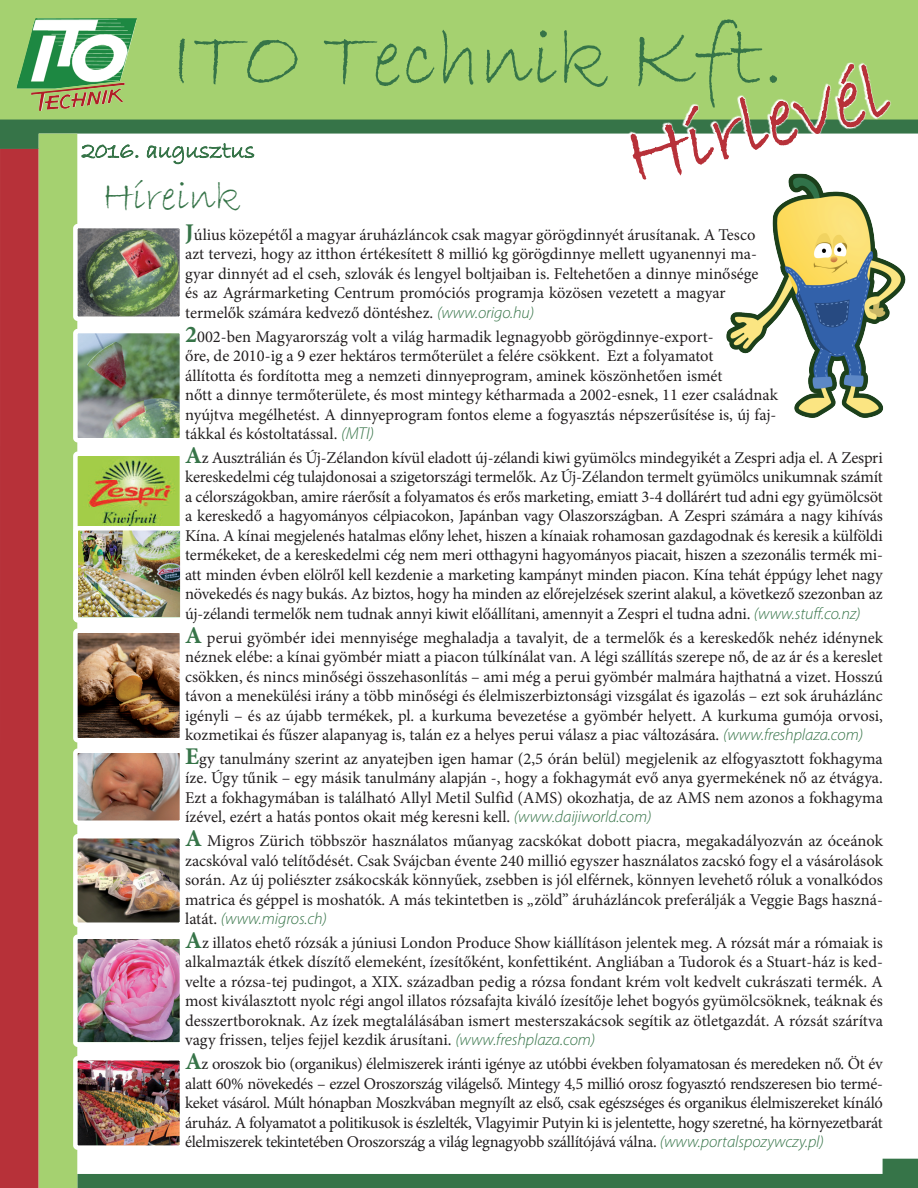
<style>
.page{position:relative;width:918px;height:1188px;background:#fff}
.page>*{position:absolute;margin:0;border:0;box-sizing:border-box;transform-origin:0 0}
.t1{font:84px "Bradley Hand Hacked";color:#367448}
.t2{font:84px "Bradley Hand Hacked";color:#b73139}
.t3{font:42px "Bradley Hand Hacked";color:#367448}
.t4{font:16.5px/19.5px "Minion Pro";letter-spacing:-.005em;color:#231f20;text-align:justify}
.t5{font:italic 300 16.5px "Myriad Pro";letter-spacing:-.005em;color:#367448}
.s1{font-size:90px}
.s2{font-weight:700;font-size:24px;color:#367448}
.s3{font-family:"Myriad Pro";font-weight:300;font-style:italic;color:#367448}
.s4{font-family:"Myriad Pro";font-weight:300;font-style:italic;font-size:17.25px;color:#367448}
.s5{font-family:"Minion Pro";font-weight:400;font-style:normal;color:#231f20}
</style>
<div class="page">
<div style="left:0;top:0;width:918px;height:120px;background:#a5d170"></div>
<svg style="left:77px;top:1159px;width:841px;height:29px"></svg>
<div style="left:0;top:148px;width:39px;height:1040px;background:#b73139"></div>
<img style="left:23px;top:18px;width:114px;height:45px">
<div style="left:39px;top:134px;width:38px;height:1054px;background:#a5d170"></div>
<svg style="left:726px;top:62px;width:180px;height:356px"></svg>
<svg style="left:0;top:63px;width:918px;height:117px"></svg>
<img style="left:78px;top:633px;width:101px;height:104px">
<div style="left:73px;top:628px;width:111px;height:114px;border:4px solid #fff;border-radius:2px"></div>
<img style="left:78px;top:839px;width:101px;height:83px">
<div style="left:73px;top:834px;width:111px;height:93px;border:4px solid #fff;border-radius:2px"></div>
<img style="left:78px;top:939px;width:101px;height:103px">
<div style="left:73px;top:934px;width:111px;height:113px;border:4px solid #fff;border-radius:2px"></div>
<img style="left:78px;top:1061px;width:101px;height:84px">
<div style="left:73px;top:1056px;width:111px;height:94px;border:4px solid #fff;border-radius:2px"></div>
<img style="left:78px;top:753px;width:101px;height:67px">
<div style="left:73px;top:748px;width:111px;height:77px;border:4px solid #fff;border-radius:2px"></div>
<img style="left:78px;top:229px;width:101px;height:87px">
<div style="left:73px;top:224px;width:111px;height:97px;border:4px solid #fff;border-radius:2px"></div>
<img style="left:78px;top:334px;width:101px;height:103px">
<div style="left:73px;top:329px;width:111px;height:113px;border:4px solid #fff;border-radius:2px"></div>
<img style="left:78px;top:456px;width:101px;height:70px">
<div style="left:73px;top:451px;width:111px;height:171px;border:4px solid #fff;border-radius:2px"></div>
<img style="left:79px;top:531px;width:101px;height:86px">
<div style="left:74px;top:526px;width:111px;height:96px;border:4px solid #fff;border-radius:2px"></div>
<h1 class="t1" style="left:171px;top:5px;width:616px">ITO Technik <span class="s1">Kft.</span></h1>
<h1 class="t2" style="left:613px;top:107px;width:271px;rotate:-15deg">Hírlevél</h1>
<h2 class="t3" style="left:102px;top:169px;width:140px">Híreink</h2>
<p class="t4" style="left:185px;top:225px;width:575px;text-align:left"><span class="s2">J</span>úlius közepétől a magyar áruházláncok csak magyar görögdinnyét árusítanak. A Tesco azt tervezi, hogy az itthon értékesített 8 millió kg görögdinnye mellett ugyanennyi ma&shy;gyar dinnyét ad el cseh, szlovák és lengyel boltjaiban is. Feltehetően a dinnye minősége és az Agrármarketing Centrum promóciós programja közösen vezetett a magyar termelők számára kedvező döntéshez. <span class="s3">(www.origo.hu)</span></p>
<p class="t4" style="left:185px;top:327px;width:594px;text-align:left"><span class="s2">2</span>002-ben Magyarország volt a világ harmadik legnagyobb görögdinnye-export-<br>őre, de 2010-ig a 9 ezer hektáros termőterület a felére csökkent. Ezt a folyamatot<br>állította és fordította meg a nemzeti dinnyeprogram, aminek köszönhetően ismét<br>nőtt a dinnye termőterülete, és most mintegy kétharmada a 2002-esnek, 11 ezer családnak nyújtva megélhetést. A dinnyeprogram fontos eleme a fogyasztás népszerűsítése is, új faj&shy;tákkal és kóstoltatással. <span class="s4">(MTI)</span></p>
<p class="t4" style="left:185px;top:448px;width:699px"><span class="s2">A</span>z Ausztrálián és Új-Zélandon kívül eladott új-zélandi kiwi gyümölcs mindegyikét a Zespri adja el. A Zespri kereskedelmi cég tulajdonosai a szigetországi termelők. Az Új-Zélandon termelt gyümölcs unikumnak számít a célországokban, amire ráerősít a folyamatos és erős marketing, emiatt 3-4 dollárért tud adni egy gyümölcsöt a kereskedő a hagyományos célpiacokon, Japánban vagy Olaszországban. A Zespri számára a nagy kihívás Kína. A kínai megjelenés hatalmas előny lehet, hiszen a kínaiak rohamosan gazdagodnak és keresik a külföldi termékeket, de a kereskedelmi cég nem meri otthagyni hagyományos piacait, hiszen a szezonális termék mi&shy;att minden évben elölről kell kezdenie a marketing kampányt minden piacon. Kína tehát éppúgy lehet nagy növekedés és nagy bukás. Az biztos, hogy ha minden az előrejelzések szerint alakul, a következő szezonban az új-zélandi termelők nem tudnak annyi kiwit előállítani, amennyit a Zespri el tudna adni. <span class="s3">(www.stuff.co.nz)</span></p>
<p class="t4" style="left:185px;top:628px;width:699px"><span class="s2">A</span> perui gyömbér idei mennyisége meghaladja a tavalyit, de a termelők és a kereskedők nehéz idénynek néznek elébe: a kínai gyömbér miatt a piacon túlkínálat van. A légi szállítás szerepe nő, de az ár és a kereslet csökken, és nincs minőségi összehasonlítás – ami még a perui gyömbér malmára hajthatná a vizet. Hosszú távon a menekülési irány a több minőségi és élelmiszerbiztonsági vizsgálat és igazolás – ezt sok áruházlánc igényli – és az újabb termékek, pl. a kurkuma bevezetése a gyömbér helyett. A kurkuma gumója orvosi, kozmetikai és fűszer alapanyag is, talán ez a helyes perui válasz a piac változására. <span class="s3">(www.freshplaza.com)</span></p>
<p class="t4" style="left:185px;top:749px;width:699px"><span class="s2">E</span>gy tanulmány szerint az anyatejben igen hamar (2,5 órán belül) megjelenik az elfogyasztott fokhagyma íze. Úgy tűnik – egy másik tanulmány alapján -, hogy a fokhagymát evő anya gyermekének nő az étvágya.<br>Ezt a fokhagymában is található Allyl Metil Sulfid (AMS) okozhatja, de az AMS nem azonos a fokhagyma ízével, ezért a hatás pontos okait még keresni kell. <span class="s3">(www.daijiworld.com)</span></p>
<p class="t4" style="left:185px;top:831px;width:699px"><span class="s2">A</span> Migros Zürich többször használatos műanyag zacskókat dobott piacra, megakadályozván az óceánok zacskóval való telítődését. Csak Svájcban évente 240 millió egyszer használatos zacskó fogy el a vásárolások során. Az új poliészter zsákocskák könnyűek, zsebben is jól elférnek, könnyen levehető róluk a vonalkódos matrica és géppel is moshatók. A más tekintetben is „zöld” áruházláncok preferálják a Veggie Bags haszná-</p>
<p class="t5" style="left:185px;top:909px;width:143px"><span class="s5">latát.</span> (www.migros.ch)</p>
<p class="t4" style="left:185px;top:933px;width:699px"><span class="s2">A</span>z illatos ehető rózsák a júniusi London Produce Show kiállításon jelentek meg. A rózsát már a rómaiak is alkalmazták étkek díszítő elemeként, ízesítőként, konfettiként. Angliában a Tudorok és a Stuart-ház is ked&shy;velte a rózsa-tej pudingot, a XIX. században pedig a rózsa fondant krém volt kedvelt cukrászati termék. A most kiválasztott nyolc régi angol illatos rózsafajta kiváló ízesítője lehet bogyós gyümölcsöknek, teáknak és desszertboroknak. Az ízek megtalálásában ismert mesterszakácsok segítik az ötletgazdát. A rózsát szárítva vagy frissen, teljes fejjel kezdik árusítani. <span class="s3">(www.freshplaza.com)</span></p>
<p class="t4" style="left:185px;top:1054px;width:699px"><span class="s2">A</span>z oroszok bio (organikus) élelmiszerek iránti igénye az utóbbi években folyamatosan és meredeken nő. Öt év alatt 60% növekedés – ezzel Oroszország világelső. Mintegy 4,5 millió orosz fogyasztó rendszeresen bio termé&shy;keket vásárol. Múlt hónapban Moszkvában megnyílt az első, csak egészséges és organikus élelmiszereket kínáló áruház. A folyamatot a politikusok is észlelték, Vlagyimir Putyin ki is jelentette, hogy szeretné, ha környezetbarát élelmiszerek tekintetében Oroszország a világ legnagyobb szállítójává válna. <span class="s3">(www.portalspozywczy.pl)</span></p>
</div>
